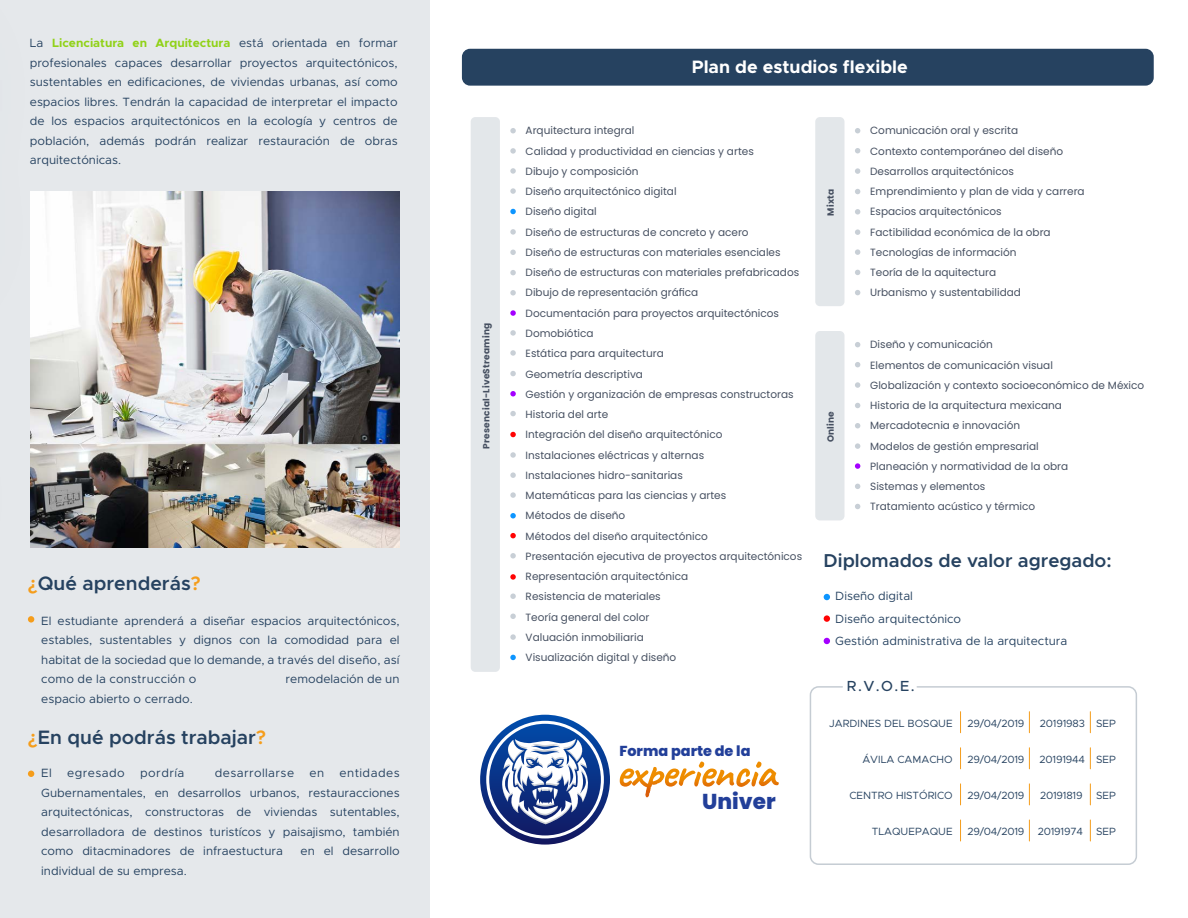
<style>
.page{position:relative;width:1188px;height:918px;background:#fff}
.page>*{position:absolute;margin:0;border:0;box-sizing:border-box;transform-origin:0 0}
.t1{font:800 21.6px "Poppins";color:#223f99}
.t2{font:600 19.5px "Metropolis";color:#264260}
.t3{font:600 18.75px "Metropolis";color:#264260}
.t4{font:700 18px "Metropolis";color:#fff}
.t5{font:500 14.7px "Metropolis";color:#264260}
.t6{font:800 14.4px "Poppins";color:#223f99}
.t7{font:12px/19.5px "Metropolis";color:#264260;text-align:justify}
.t8{font:12px "Metropolis";letter-spacing:.035em;color:#264260}
.t9{font:10.5px/20.2px "Poppins";color:#465061}
.t10{font:10.5px "Metropolis";color:#264260}
.t11{font:10.5px "Metropolis";letter-spacing:-.02em;color:#264260}
.t12{font:700 9px "Poppins";letter-spacing:.025em;color:#465061}
.s1{font-weight:700;color:#90d217}
.s2{color:#f59d1b}
</style>
<div class="page">
<div style="left:0;top:0;width:430px;height:918px;background:#e5e8eb"></div>
<svg style="left:824px;top:594px;width:6px;height:6px"></svg>
<div style="left:824px;top:615px;width:6px;height:7px;background:#ff0303;border-radius:50%"></div>
<svg style="left:824px;top:638px;width:6px;height:6px"></svg>
<div style="left:810px;top:686px;width:327px;height:179px;border:2px solid #c5ccd3;border-radius:8px"></div>
<svg style="left:1029px;top:784px;width:1px;height:21px"></svg>
<svg style="left:1090px;top:784px;width:1px;height:21px"></svg>
<svg style="left:960px;top:784px;width:1px;height:21px"></svg>
<svg style="left:1029px;top:820px;width:1px;height:21px"></svg>
<svg style="left:1090px;top:820px;width:1px;height:21px"></svg>
<svg style="left:960px;top:820px;width:1px;height:21px"></svg>
<svg style="left:1029px;top:712px;width:1px;height:21px"></svg>
<svg style="left:1090px;top:712px;width:1px;height:21px"></svg>
<svg style="left:960px;top:712px;width:1px;height:21px"></svg>
<svg style="left:1029px;top:748px;width:1px;height:21px"></svg>
<svg style="left:1090px;top:748px;width:1px;height:21px"></svg>
<svg style="left:960px;top:748px;width:1px;height:21px"></svg>
<div style="left:462px;top:49px;width:692px;height:37px;background:#264260;border-radius:8px"></div>
<svg style="left:632px;top:762px;width:130px;height:35px"></svg>
<svg style="left:480px;top:715px;width:130px;height:130px"></svg>
<svg style="left:486px;top:721px;width:118px;height:117px"></svg>
<div style="left:815px;top:117px;width:30px;height:189px;background:#e3e7ea;border-radius:5px"></div>
<svg style="left:855px;top:128px;width:5px;height:5px"></svg>
<svg style="left:855px;top:148px;width:5px;height:5px"></svg>
<svg style="left:855px;top:168px;width:5px;height:6px"></svg>
<svg style="left:855px;top:189px;width:5px;height:5px"></svg>
<svg style="left:855px;top:209px;width:5px;height:6px"></svg>
<svg style="left:855px;top:229px;width:5px;height:6px"></svg>
<svg style="left:855px;top:249px;width:5px;height:6px"></svg>
<svg style="left:855px;top:270px;width:5px;height:5px"></svg>
<svg style="left:855px;top:290px;width:5px;height:5px"></svg>
<div style="left:815px;top:331px;width:30px;height:189px;background:#e3e7ea;border-radius:5px"></div>
<svg style="left:855px;top:342px;width:5px;height:5px"></svg>
<svg style="left:855px;top:362px;width:5px;height:5px"></svg>
<svg style="left:855px;top:382px;width:5px;height:6px"></svg>
<svg style="left:855px;top:403px;width:5px;height:5px"></svg>
<svg style="left:855px;top:423px;width:5px;height:5px"></svg>
<svg style="left:855px;top:443px;width:5px;height:6px"></svg>
<svg style="left:855px;top:463px;width:5px;height:6px"></svg>
<svg style="left:855px;top:484px;width:5px;height:5px"></svg>
<svg style="left:855px;top:504px;width:5px;height:5px"></svg>
<div style="left:471px;top:117px;width:29px;height:555px;background:#e3e7ea;border-radius:5px"></div>
<svg style="left:510px;top:128px;width:6px;height:5px"></svg>
<svg style="left:510px;top:148px;width:6px;height:6px"></svg>
<svg style="left:510px;top:168px;width:6px;height:6px"></svg>
<svg style="left:510px;top:188px;width:6px;height:6px"></svg>
<svg style="left:510px;top:209px;width:6px;height:5px"></svg>
<svg style="left:510px;top:229px;width:6px;height:6px"></svg>
<svg style="left:510px;top:250px;width:6px;height:5px"></svg>
<svg style="left:510px;top:270px;width:6px;height:5px"></svg>
<svg style="left:510px;top:290px;width:6px;height:6px"></svg>
<svg style="left:510px;top:310px;width:6px;height:6px"></svg>
<svg style="left:510px;top:330px;width:6px;height:6px"></svg>
<svg style="left:510px;top:350px;width:6px;height:6px"></svg>
<svg style="left:510px;top:371px;width:6px;height:5px"></svg>
<svg style="left:510px;top:391px;width:6px;height:5px"></svg>
<svg style="left:510px;top:411px;width:6px;height:5px"></svg>
<svg style="left:510px;top:432px;width:6px;height:5px"></svg>
<svg style="left:510px;top:452px;width:6px;height:6px"></svg>
<svg style="left:510px;top:472px;width:6px;height:6px"></svg>
<svg style="left:510px;top:492px;width:6px;height:6px"></svg>
<svg style="left:510px;top:513px;width:6px;height:5px"></svg>
<svg style="left:510px;top:533px;width:6px;height:5px"></svg>
<svg style="left:510px;top:553px;width:6px;height:6px"></svg>
<svg style="left:510px;top:574px;width:6px;height:6px"></svg>
<svg style="left:510px;top:594px;width:6px;height:5px"></svg>
<svg style="left:510px;top:614px;width:6px;height:5px"></svg>
<svg style="left:510px;top:634px;width:6px;height:6px"></svg>
<svg style="left:510px;top:655px;width:6px;height:5px"></svg>
<img style="left:31px;top:191px;width:369px;height:356px">
<svg style="left:28px;top:771px;width:6px;height:6px"></svg>
<div style="left:28px;top:616px;width:6px;height:7px;background:#f59d1b;border-radius:50%"></div>
<p class="t7" style="left:30px;top:33px;width:369px">La <span class="s1">Licenciatura en Arquitectura</span> está orientada en formar profesionales capaces desarrollar proyectos arquitectónicos, sustentables en edificaciones, de viviendas urbanas, así como espacios libres. Tendrán la capacidad de interpretar el impacto de los espacios arquitectónicos en la ecología y centros de población, además podrán realizar restauración de obras arquitectónicas.</p>
<h2 class="t2" style="left:28px;top:571px;width:174px"><span class="s2">¿</span>Qué aprenderás<span class="s2">?</span></h2>
<p class="t7" style="left:41px;top:611px;width:360px">El estudiante aprenderá a diseñar espacios arquitectónicos, estables, sustentables y dignos con la comodidad para el habitat de la sociedad que lo demande, a través del diseño, así como de la construcción o</p>
<p class="t7" style="left:286px;top:669px;width:115px">remodelación de un</p>
<p class="t7" style="left:41px;top:689px;width:153px">espacio abierto o cerrado.</p>
<h2 class="t2" style="left:28px;top:725px;width:239px"><span class="s2">¿</span>En qué podrás trabajar<span class="s2">?</span></h2>
<p class="t7" style="left:41px;top:764px;width:12px">El</p>
<p class="t8" style="left:67px;top:766px;width:59px">egresado</p>
<p class="t8" style="left:140px;top:766px;width:46px">pordría</p>
<p class="t8" style="left:215px;top:766px;width:81px">desarrollarse</p>
<p class="t7" style="left:310px;top:764px;width:16px">en</p>
<p class="t7" style="left:41px;top:764px;width:360px;text-indent:298px">entidades Gubernamentales, en desarrollos urbanos, restauracciones arquitectónicas, constructoras de viviendas sutentables, desarrolladora de destinos turistícos y paisajismo, también como ditacminadores de infraestuctura</p>
<p class="t7" style="left:301px;top:842px;width:100px">en el desarrollo</p>
<p class="t7" style="left:41px;top:861px;width:147px">individual de su empresa.</p>
<p class="t12" style="left:481px;top:449px;width:128px;rotate:-90deg">Presencial-LiveStreaming</p>
<h3 class="t4" style="left:692px;top:55px;width:218px">Plan de estudios flexible</h3>
<p class="t9" style="left:526px;top:121px;width:278px">Arquitectura integral<br>Calidad y productividad en ciencias y artes<br>Dibujo y composición<br>Diseño arquitectónico digital<br>Diseño digital<br>Diseño de estructuras de concreto y acero<br>Diseño de estructuras con materiales esenciales Diseño de estructuras con materiales prefabricados Dibujo de representación gráfica<br>Documentación para proyectos arquitectónicos Domobiótica<br>Estática para arquitectura<br>Geometría descriptiva<br>Gestión y organización de empresas constructoras Historia del arte<br>Integración del diseño arquitectónico<br>Instalaciones eléctricas y alternas<br>Instalaciones hidro-sanitarias<br>Matemáticas para las ciencias y artes<br>Métodos de diseño<br>Métodos del diseño arquitectónico<br>Presentación ejecutiva de proyectos arquitectónicos Representación arquitectónica<br>Resistencia de materiales<br>Teoría general del color<br>Valuación inmobiliaria<br>Visualización digital y diseño</p>
<h3 class="t6" style="left:619px;top:743px;width:133px">Forma parte de la</h3>
<h1 class="t1" style="left:702px;top:789px;width:75px">Univer</h1>
<p class="t12" style="left:826px;top:216px;width:28px;rotate:-90deg">Mixta</p>
<p class="t12" style="left:826px;top:442px;width:33px;rotate:-90deg">Online</p>
<p class="t9" style="left:870px;top:121px;width:216px">Comunicación oral y escrita<br>Contexto contemporáneo del diseño<br>Desarrollos arquitectónicos<br>Emprendimiento y plan de vida y carrera<br>Espacios arquitectónicos<br>Factibilidad económica de la obra<br>Tecnologías de información<br>Teoría de la aquitectura<br>Urbanismo y sustentabilidad</p>
<p class="t9" style="left:870px;top:335px;width:276px">Diseño y comunicación<br>Elementos de comunicación visual<br>Globalización y contexto socioeconómico de México<br>Historia de la arquitectura mexicana<br>Mercadotecnia e innovación<br>Modelos de gestión empresarial<br>Planeación y normatividad de la obra<br>Sistemas y elementos<br>Tratamiento acústico y térmico</p>
<h3 class="t3" style="left:824px;top:549px;width:290px">Diplomados de valor agregado:</h3>
<p class="t7" style="left:835px;top:585px;width:234px;line-height:22.5px;text-align:left">Diseño digital<br>Diseño arquitectónico<br>Gestión administrativa de la arquitectura</p>
<h3 class="t5" style="left:847px;top:677px;width:69px">R.V.O.E.</h3>
<p class="t10" style="left:829px;top:717px;width:125px">JARDINES DEL BOSQUE</p>
<p class="t10" style="left:967px;top:717px;width:58px">29/04/2019</p>
<p class="t11" style="left:1040px;top:717px;width:78px">20191983 SEP</p>
<p class="t10" style="left:862px;top:753px;width:92px">ÁVILA CAMACHO</p>
<p class="t10" style="left:967px;top:753px;width:58px">29/04/2019</p>
<p class="t11" style="left:1040px;top:753px;width:78px">20191944 SEP</p>
<p class="t10" style="left:849px;top:789px;width:105px">CENTRO HISTÓRICO</p>
<p class="t10" style="left:967px;top:789px;width:58px">29/04/2019</p>
<p class="t11" style="left:1040px;top:789px;width:44px">20191819</p>
<p class="t10" style="left:1096px;top:789px;width:21px">SEP</p>
<p class="t10" style="left:872px;top:825px;width:82px">TLAQUEPAQUE</p>
<p class="t10" style="left:967px;top:825px;width:58px">29/04/2019</p>
<p class="t11" style="left:1038px;top:825px;width:80px">20191974 SEP</p>
</div>
